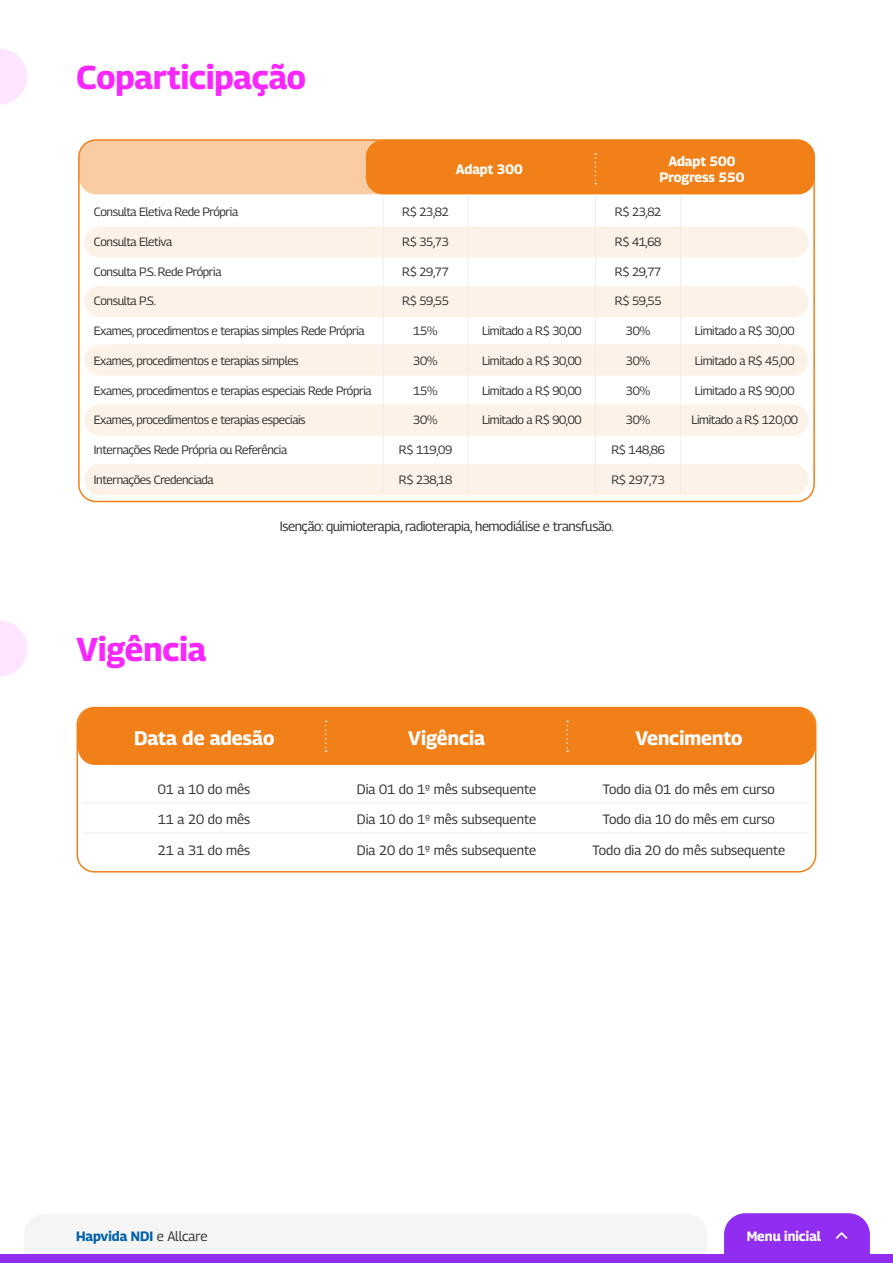
<style>
.page{position:relative;width:893px;height:1263px;background:#fff}
.page>*{position:absolute;margin:0;border:0;box-sizing:border-box;transform-origin:0 0}
.t1{font:700 33px "Georama";color:#f826ff}
.t2{font:700 19.5px "Georama";color:#fff}
.t3{font:13.5px "Georama";color:#333}
.t4{font:13.5px "Georama";letter-spacing:-.03em;color:#333}
.t5{font:700 13.5px/16.2px "Georama";color:#fff;text-align:center}
.t6{font:700 13.5px "Georama";color:#0261a9}
.t7{font:12px "Georama";letter-spacing:-.03em;color:#333}
.s1{font-weight:400;color:#333}
</style>
<div class="page">
<svg style="left:0;top:48px;width:27px;height:57px"></svg>
<div style="left:84px;top:226px;width:725px;height:32px;background:#fdf2e8;border-radius:16px"></div>
<div style="left:84px;top:286px;width:725px;height:31px;background:#fdf2e8;border-radius:16px"></div>
<div style="left:84px;top:404px;width:725px;height:32px;background:#fdf2e8;border-radius:16px"></div>
<div style="left:84px;top:344px;width:725px;height:32px;background:#fdf2e8;border-radius:16px"></div>
<div style="left:84px;top:464px;width:725px;height:31px;background:#fdf2e8;border-radius:16px"></div>
<div style="left:79px;top:140px;width:736px;height:54px;background:#f9cca3;border-radius:17px"></div>
<div style="left:366px;top:140px;width:449px;height:54px;background:#f08017;border-radius:17px"></div>
<hr style="left:383px;top:195px;width:1px;height:30px;background:#ededed">
<hr style="left:468px;top:195px;width:1px;height:30px;background:#ededed">
<hr style="left:595px;top:195px;width:1px;height:30px;background:#ededed">
<hr style="left:680px;top:195px;width:1px;height:30px;background:#ededed">
<hr style="left:383px;top:225px;width:1px;height:30px;background:#ededed">
<hr style="left:468px;top:225px;width:1px;height:30px;background:#ededed">
<hr style="left:595px;top:225px;width:1px;height:30px;background:#ededed">
<hr style="left:680px;top:225px;width:1px;height:30px;background:#ededed">
<hr style="left:383px;top:255px;width:1px;height:30px;background:#ededed">
<hr style="left:468px;top:255px;width:1px;height:30px;background:#ededed">
<hr style="left:595px;top:255px;width:1px;height:30px;background:#ededed">
<hr style="left:680px;top:255px;width:1px;height:30px;background:#ededed">
<svg style="left:595px;top:285px;width:1px;height:29px"></svg>
<svg style="left:680px;top:285px;width:1px;height:29px"></svg>
<hr style="left:383px;top:314px;width:1px;height:30px;background:#ededed">
<hr style="left:468px;top:314px;width:1px;height:30px;background:#ededed">
<hr style="left:595px;top:314px;width:1px;height:30px;background:#ededed">
<hr style="left:680px;top:314px;width:1px;height:30px;background:#ededed">
<hr style="left:383px;top:344px;width:1px;height:30px;background:#ededed">
<hr style="left:468px;top:344px;width:1px;height:30px;background:#ededed">
<hr style="left:595px;top:344px;width:1px;height:30px;background:#ededed">
<hr style="left:680px;top:344px;width:1px;height:30px;background:#ededed">
<hr style="left:383px;top:374px;width:1px;height:30px;background:#ededed">
<hr style="left:468px;top:374px;width:1px;height:30px;background:#ededed">
<hr style="left:595px;top:374px;width:1px;height:30px;background:#ededed">
<hr style="left:680px;top:374px;width:1px;height:30px;background:#ededed">
<svg style="left:595px;top:404px;width:1px;height:29px"></svg>
<svg style="left:680px;top:404px;width:1px;height:29px"></svg>
<hr style="left:383px;top:433px;width:1px;height:30px;background:#ededed">
<hr style="left:468px;top:433px;width:1px;height:30px;background:#ededed">
<hr style="left:595px;top:433px;width:1px;height:30px;background:#ededed">
<hr style="left:680px;top:433px;width:1px;height:30px;background:#ededed">
<hr style="left:383px;top:463px;width:1px;height:30px;background:#ededed">
<hr style="left:468px;top:463px;width:1px;height:30px;background:#ededed">
<hr style="left:595px;top:463px;width:1px;height:30px;background:#ededed">
<hr style="left:680px;top:463px;width:1px;height:30px;background:#ededed">
<div style="left:78px;top:139px;width:737px;height:363px;border:2px solid #f08017;border-radius:17px"></div>
<svg style="left:595px;top:153px;width:1px;height:31px"></svg>
<svg style="left:0;top:620px;width:27px;height:57px"></svg>
<div style="left:78px;top:707px;width:737px;height:58px;background:#f08017;border-radius:17px"></div>
<hr style="left:83px;top:802px;width:242px;height:2px;background:#f3f3f2">
<hr style="left:325px;top:802px;width:243px;height:2px;background:#f3f3f2">
<hr style="left:568px;top:802px;width:242px;height:2px;background:#f3f3f2">
<hr style="left:83px;top:832px;width:242px;height:1px;background:#f3f3f2">
<hr style="left:325px;top:832px;width:243px;height:1px;background:#f3f3f2">
<hr style="left:568px;top:832px;width:242px;height:1px;background:#f3f3f2">
<svg style="left:325px;top:721px;width:2px;height:31px"></svg>
<svg style="left:566px;top:721px;width:2px;height:31px"></svg>
<div style="left:77px;top:707px;width:739px;height:165px;border:2px solid #f08017;border-radius:17px"></div>
<div style="left:0;top:1254px;width:893px;height:9px;background:#912cf1"></div>
<svg style="left:724px;top:1213px;width:146px;height:41px;background:#9535f1"></svg>
<h1 class="t1" style="left:77px;top:54px;width:231px">Coparticipação</h1>
<p class="t5" style="left:456px;top:161px;width:68px">Adapt 300</p>
<p class="t5" style="left:659px;top:153px;width:86px">Adapt 500<br>Progress 550</p>
<p class="t7" style="left:94px;top:203px;width:146px">Consulta Eletiva Rede Própria</p>
<p class="t7" style="left:402px;top:203px;width:48px">R$ 23,82</p>
<p class="t7" style="left:615px;top:203px;width:48px">R$ 23,82</p>
<p class="t7" style="left:94px;top:233px;width:80px">Consulta Eletiva</p>
<p class="t7" style="left:402px;top:233px;width:48px">R$ 35,73</p>
<p class="t7" style="left:615px;top:233px;width:48px">R$ 41,68</p>
<p class="t7" style="left:94px;top:263px;width:129px">Consulta P.S. Rede Própria</p>
<p class="t7" style="left:402px;top:263px;width:48px">R$ 29,77</p>
<p class="t7" style="left:615px;top:263px;width:48px">R$ 29,77</p>
<p class="t7" style="left:94px;top:292px;width:64px">Consulta P.S.</p>
<p class="t7" style="left:402px;top:292px;width:48px">R$ 59,55</p>
<p class="t7" style="left:615px;top:292px;width:48px">R$ 59,55</p>
<p class="t7" style="left:94px;top:322px;width:272px">Exames, procedimentos e terapias simples Rede Própria</p>
<p class="t7" style="left:413px;top:322px;width:26px">15%</p>
<p class="t7" style="left:482px;top:322px;width:101px">Limitado a R$ 30,00</p>
<p class="t7" style="left:626px;top:322px;width:26px">30%</p>
<p class="t7" style="left:695px;top:322px;width:101px">Limitado a R$ 30,00</p>
<p class="t7" style="left:94px;top:352px;width:206px">Exames, procedimentos e terapias simples</p>
<p class="t7" style="left:413px;top:352px;width:26px">30%</p>
<p class="t7" style="left:482px;top:352px;width:101px">Limitado a R$ 30,00</p>
<p class="t7" style="left:626px;top:352px;width:26px">30%</p>
<p class="t7" style="left:695px;top:352px;width:101px">Limitado a R$ 45,00</p>
<p class="t7" style="left:94px;top:382px;width:279px">Exames, procedimentos e terapias especiais Rede Própria</p>
<p class="t7" style="left:413px;top:382px;width:26px">15%</p>
<p class="t7" style="left:482px;top:382px;width:101px">Limitado a R$ 90,00</p>
<p class="t7" style="left:626px;top:382px;width:26px">30%</p>
<p class="t7" style="left:695px;top:382px;width:101px">Limitado a R$ 90,00</p>
<p class="t7" style="left:94px;top:411px;width:213px">Exames, procedimentos e terapias especiais</p>
<p class="t7" style="left:413px;top:411px;width:26px">30%</p>
<p class="t7" style="left:482px;top:411px;width:101px">Limitado a R$ 90,00</p>
<p class="t7" style="left:626px;top:411px;width:26px">30%</p>
<p class="t7" style="left:691px;top:411px;width:108px">Limitado a R$ 120,00</p>
<p class="t7" style="left:94px;top:441px;width:195px">Internações Rede Própria ou Referência</p>
<p class="t7" style="left:399px;top:441px;width:55px">R$ 119,09</p>
<p class="t7" style="left:611px;top:441px;width:55px">R$ 148,86</p>
<p class="t7" style="left:94px;top:471px;width:121px">Internações Credenciada</p>
<p class="t7" style="left:399px;top:471px;width:55px">R$ 238,18</p>
<p class="t7" style="left:611px;top:471px;width:55px">R$ 297,73</p>
<p class="t4" style="left:280px;top:517px;width:335px">Isenção: quimioterapia, radioterapia, hemodiálise e transfusão.</p>
<h1 class="t1" style="left:77px;top:626px;width:131px">Vigência</h1>
<h2 class="t2" style="left:134px;top:724px;width:142px">Data de adesão</h2>
<h2 class="t2" style="left:408px;top:724px;width:78px">Vigência</h2>
<h2 class="t2" style="left:635px;top:724px;width:108px">Vencimento</h2>
<p class="t3" style="left:158px;top:780px;width:94px">01 a 10 do mês</p>
<p class="t3" style="left:357px;top:780px;width:181px">Dia 01 do 1º mês subsequente</p>
<p class="t3" style="left:603px;top:780px;width:174px">Todo dia 01 do mês em curso</p>
<p class="t3" style="left:158px;top:810px;width:94px">11 a 20 do mês</p>
<p class="t3" style="left:357px;top:810px;width:181px">Dia 10 do 1º mês subsequente</p>
<p class="t3" style="left:603px;top:810px;width:174px">Todo dia 10 do mês em curso</p>
<p class="t3" style="left:158px;top:840px;width:94px">21 a 31 do mês</p>
<p class="t3" style="left:357px;top:840px;width:181px">Dia 20 do 1º mês subsequente</p>
<p class="t3" style="left:592px;top:840px;width:194px">Todo dia 20 do mês subsequente</p>
<p class="t6" style="left:76px;top:1226px;width:133px">Hapvida NDI <span class="s1">e Allcare</span></p>
<p class="t5" style="left:747px;top:1227px;width:76px">Menu inicial</p>
</div>
